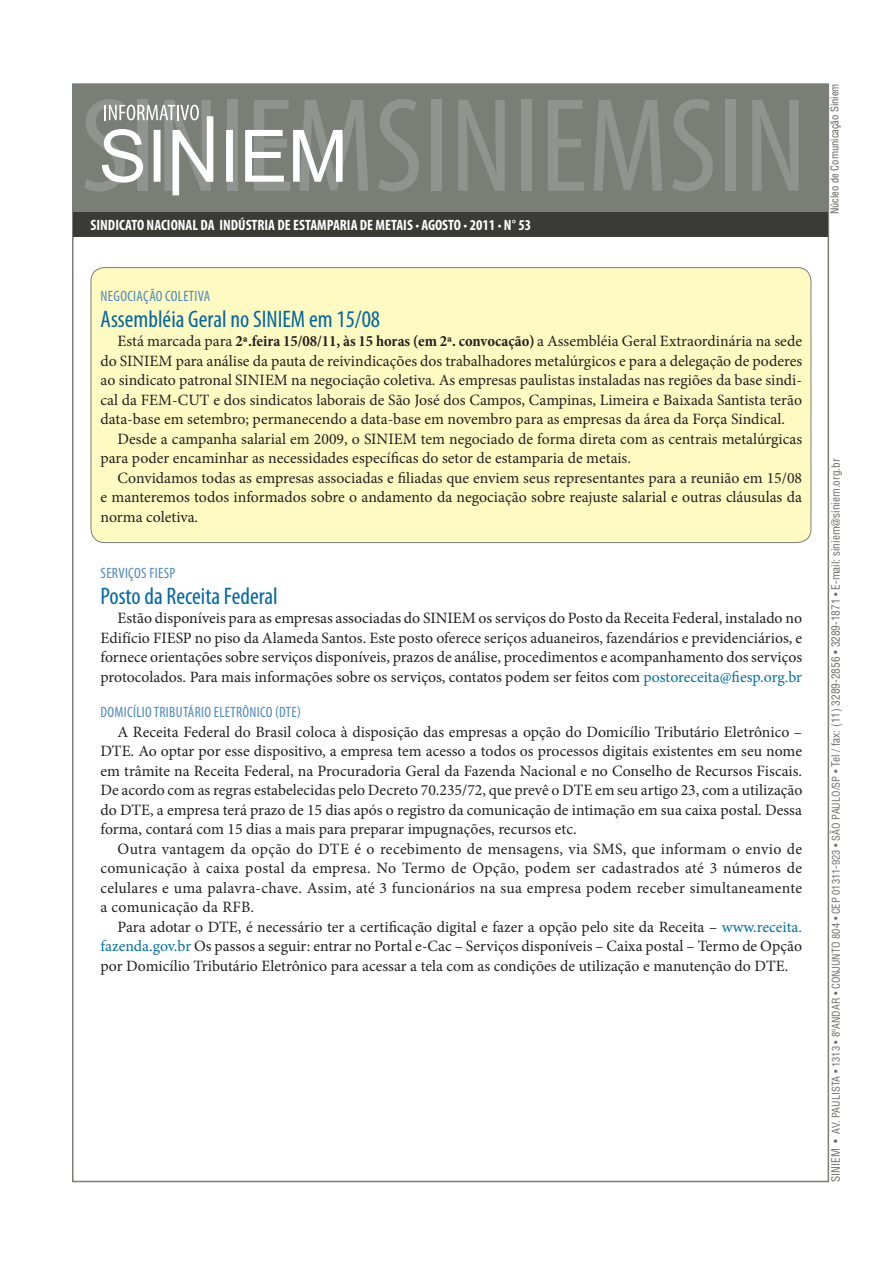
<style>
.page{position:relative;width:893px;height:1263px;background:#fff}
.page>*{position:absolute;margin:0;border:0;box-sizing:border-box;transform-origin:0 0}
.t1{font:condensed 135px "Myriad Pro";color:#91938f}
.Título_1{font:condensed 24px "Myriad Pro";color:#0067a5}
.Texto{font:15.75px/19.5px "Minion Pro";color:#231f20;text-align:justify}
.t2{font:700 condensed 15px "Myriad Pro";color:#fff}
.chapéu{font:condensed 15px "Myriad Pro";letter-spacing:.02em;color:#4d88bf}
.t3{font:condensed 11.25px "Helvetica";color:#6d6e69}
.t4{font:condensed 10.5px "Helvetica";color:#5e605b}
.s1{font-weight:400}
.s2{font-weight:700;font-stretch:condensed}
.s3{color:#006fa8}
.s4{font-size:10.5px}
</style>
<div class="page">
<div style="left:73px;top:85px;width:755px;height:136px;background:#7b7d77"></div>
<div style="left:74px;top:212px;width:754px;height:24px;background:#3a3a37"></div>
<svg style="left:102px;top:105px;width:241px;height:90px"></svg>
<div style="left:91px;top:268px;width:720px;height:274px;background:#fffac1;border-radius:14px"></div>
<h1 class="t1" style="left:81px;top:65px;width:728px">SINIEMSINIEMSIN</h1>
<p class="t2" style="left:91px;top:216px;width:442px">SINDICATO NACIONAL DA INDÚSTRIA DE ESTAMPARIA DE METAIS <span class="s1">•</span> AGOSTO <span class="s1">•</span> 2011 <span class="s1">•</span> N° 53</p>
<p class="chapéu" style="left:101px;top:287px;width:111px">NEGOCIAÇÃO COLETIVA</p>
<p class="Título_1" style="left:100px;top:304px;width:281px">Assembléia Geral no SINIEM em 15/08</p>
<p class="Texto" style="left:100px;top:331px;width:703px;text-indent:17px">Está marcada para <span class="s2">2ª.feira 15/08/11, às 15 horas (em 2ª. convocação)</span> a Assembléia Geral Extraordinária na sede do SINIEM para análise da pauta de reivindicações dos trabalhadores metalúrgicos e para a delegação de poderes ao sindicato patronal SINIEM na negociação coletiva. As empresas paulistas instaladas nas regiões da base sindi&shy;cal da FEM-CUT e dos sindicatos laborais de São José dos Campos, Campinas, Limeira e Baixada Santista terão data-base em setembro; permanecendo a data-base em novembro para as empresas da área da Força Sindical.</p>
<p class="Texto" style="left:100px;top:429px;width:703px;text-indent:17px">Desde a campanha salarial em 2009, o SINIEM tem negociado de forma direta com as centrais metalúrgicas para poder encaminhar as necessidades específicas do setor de estamparia de metais.</p>
<p class="Texto" style="left:100px;top:468px;width:703px;text-indent:17px">Convidamos todas as empresas associadas e filiadas que enviem seus representantes para a reunião em 15/08 e manteremos todos informados sobre o andamento da negociação sobre reajuste salarial e outras cláusulas da norma coletiva.</p>
<p class="chapéu" style="left:101px;top:564px;width:76px">SERVIÇOS FIESP</p>
<p class="Título_1" style="left:100px;top:581px;width:179px">Posto da Receita Federal</p>
<p class="Texto" style="left:100px;top:609px;width:703px;text-indent:17px">Estão disponíveis para as empresas associadas do SINIEM os serviços do Posto da Receita Federal, instalado no Edifício FIESP no piso da Alameda Santos. Este posto oferece seriços aduaneiros, fazendários e previdenciários, e fornece orientações sobre serviços disponíveis, prazos de análise, procedimentos e acompanhamento dos serviços protocolados. Para mais informações sobre os serviços, contatos podem ser feitos com <span class="s3">postoreceita@fiesp.org.br</span></p>
<p class="chapéu" style="left:101px;top:703px;width:202px">DOMICÍLIO TRIBUTÁRIO ELETRÔNICO (DTE)</p>
<p class="Texto" style="left:100px;top:722px;width:703px;text-indent:17px">A Receita Federal do Brasil coloca à disposição das empresas a opção do Domicílio Tributário Eletrônico – DTE. Ao optar por esse dispositivo, a empresa tem acesso a todos os processos digitais existentes em seu nome em trâmite na Receita Federal, na Procuradoria Geral da Fazenda Nacional e no Conselho de Recursos Fiscais.<br>De acordo com as regras estabelecidas pelo Decreto 70.235/72, que prevê o DTE em seu artigo 23, com a utilização do DTE, a empresa terá prazo de 15 dias após o registro da comunicação de intimação em sua caixa postal. Dessa forma, contará com 15 dias a mais para preparar impugnações, recursos etc.</p>
<p class="Texto" style="left:100px;top:839px;width:703px;text-indent:17px">Outra vantagem da opção do DTE é o recebimento de mensagens, via SMS, que informam o envio de comunicação à caixa postal da empresa. No Termo de Opção, podem ser cadastrados até 3 números de celulares e uma palavra-chave. Assim, até 3 funcionários na sua empresa podem receber simultaneamente a comunicação da RFB.</p>
<p class="Texto" style="left:100px;top:917px;width:703px;text-indent:17px">Para adotar o DTE, é necessário ter a certificação digital e fazer a opção pelo site da Receita – <span class="s3">www.receita. fazenda.gov.br</span> Os passos a seguir: entrar no Portal e-Cac – Serviços disponíveis – Caixa postal – Termo de Opção por Domicílio Tributário Eletrônico para acessar a tela com as condições de utilização e manutenção do DTE.</p>
<p class="t4" style="left:828px;top:214px;width:132px;rotate:-90deg">Núcleo de Comunicação Siniem</p>
<p class="t3" style="left:829px;top:1182px;width:725px;rotate:-90deg">SINIEM • <span class="s4">AV. PAULISTA • 1313 • 8ºANDAR • CONJUNTO 804 • CEP 01311-923 • SÃO PAULO/SP •</span> Tel / fax: (11) 3289-2856 • 3289-1871 <span class="s4">•</span> E-mail: siniem@siniem.org.br</p>
</div>
